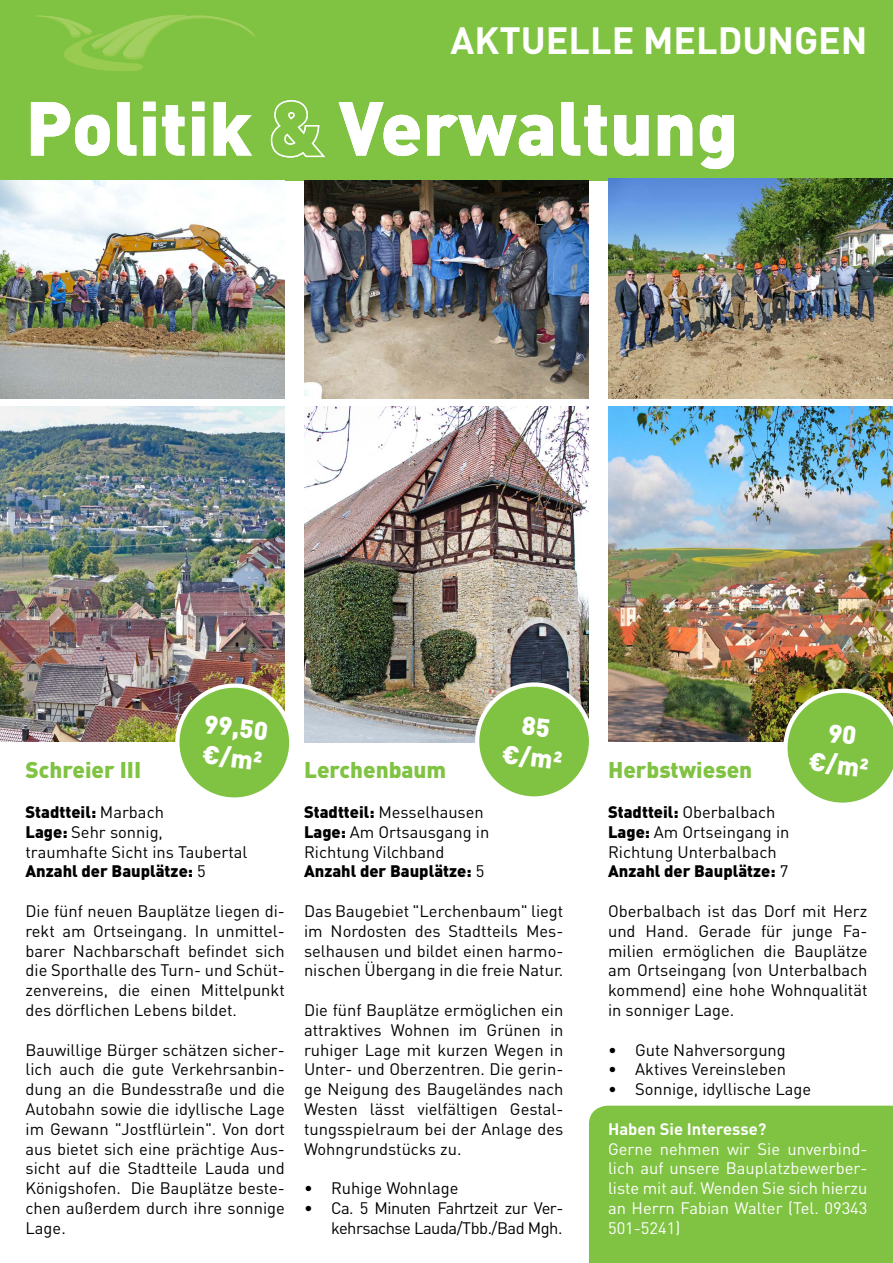
<style>
.page{position:relative;width:893px;height:1263px;background:#fff}
.page>*{position:absolute;margin:0;border:0;box-sizing:border-box;transform-origin:0 0}
.t1{font:900 75px "DIN Pro";color:#fff}
.t2{font:700 37.5px "DIN Pro";color:#fff}
.t3{font:900 25.5px/30.6px "DIN Pro";color:#fff;text-align:center}
.t4{font:900 22.5px "DIN Pro";color:#80c342}
.t5{font:16.5px/19.8px "DIN Pro";color:#000;text-align:justify}
.t6{font:16.5px/19.8px "DIN Pro";color:#fff;text-align:justify}
.t7{font:16.5px/19.8px "DIN Pro";letter-spacing:-.03em;color:#000;text-align:right}
.t8{font:700 16.5px "DIN Pro";color:#fff}
.s1{color:#80c342}
.s2{font-weight:900}
</style>
<div class="page">
<img style="left:304px;top:407px;width:285px;height:335px">
<img style="left:608px;top:407px;width:285px;height:334px">
<div style="left:589px;top:1106px;width:304px;height:157px;background:#80c342"></div>
<div style="left:0;top:0;width:893px;height:180px;background:#80c342"></div>
<svg style="left:270px;top:100px;width:55px;height:58px"></svg>
<svg style="left:36px;top:15px;width:220px;height:56px"></svg>
<img style="left:0;top:407px;width:285px;height:334px">
<img style="left:304px;top:180px;width:285px;height:218px">
<div style="left:177px;top:686px;width:114px;height:113px;background:#80c342;border-radius:50%"></div>
<div style="left:175px;top:683px;width:118px;height:119px;border:4px solid #fff;border-radius:50%"></div>
<div style="left:477px;top:684px;width:114px;height:114px;background:#80c342;border-radius:50%"></div>
<div style="left:475px;top:682px;width:118px;height:119px;border:4px solid #fff;border-radius:50%"></div>
<svg style="left:783px;top:689px;width:110px;height:114px"></svg>
<img style="left:608px;top:179px;width:285px;height:219px">
<img style="left:0;top:180px;width:285px;height:218px">
<h2 class="t2" style="left:451px;top:15px;width:418px">AKTUELLE MELDUNGEN</h2>
<h1 class="t1" style="left:26px;top:77px;width:715px">Politik <span class="s1">&amp;</span> Verwaltung</h1>
<h3 class="t3" style="left:206px;top:707px;width:66px;text-align:left;rotate:7deg">99,50 €/m²</h3>
<h3 class="t3" style="left:508px;top:707px;width:62px;rotate:7deg">85 €/m²</h3>
<h3 class="t3" style="left:814px;top:714px;width:62px;rotate:7deg">90 €/m²</h3>
<h3 class="t4" style="left:26px;top:755px;width:117px">Schreier III</h3>
<p class="t5" style="left:26px;top:801px;width:223px;text-align:left"><span class="s2">Stadtteil:</span> Marbach<br><span class="s2">Lage:</span> Sehr sonnig, traumhafte Sicht ins Taubertal<br><span class="s2">Anzahl der Bauplätze:</span> 5</p>
<p class="t5" style="left:26px;top:900px;width:261px">Die fünf neuen Bauplätze liegen di&shy;rekt am Ortseingang. In unmittel&shy;barer Nachbarschaft befindet sich die Sporthalle des Turn- und Schüt&shy;zenvereins, die einen Mittelpunkt des dörflichen Lebens bildet.</p>
<p class="t5" style="left:26px;top:1039px;width:261px">Bauwillige Bürger schätzen sicher&shy;lich auch die gute Verkehrsanbin&shy;dung an die Bundesstraße und die Autobahn sowie die idyllische Lage im Gewann "Jostflürlein". Von dort aus bietet sich eine prächtige Aus&shy;sicht auf die Stadtteile Lauda und Königshofen. Die Bauplätze beste&shy;chen außerdem durch ihre sonnige Lage.</p>
<h3 class="t4" style="left:608px;top:755px;width:146px">Herbstwiesen</h3>
<p class="t5" style="left:608px;top:801px;width:183px;text-align:left"><span class="s2">Stadtteil:</span> Oberbalbach<br><span class="s2">Lage:</span> Am Ortseingang in<br>Richtung Unterbalbach<br><span class="s2">Anzahl der Bauplätze:</span> 7</p>
<p class="t5" style="left:608px;top:900px;width:261px">Oberbalbach ist das Dorf mit Herz und Hand. Gerade für junge Fa&shy;milien ermöglichen die Bauplätze am Ortseingang (von Unterbalbach kommend) eine hohe Wohnqualität in sonniger Lage.</p>
<p class="t5" style="left:608px;top:1039px;width:179px">• Gute Nahversorgung</p>
<p class="t5" style="left:608px;top:1059px;width:179px">• Aktives Vereinsleben</p>
<p class="t5" style="left:608px;top:1079px;width:205px">• Sonnige, idyllische Lage</p>
<p class="t8" style="left:608px;top:1117px;width:160px">Haben Sie Interesse?</p>
<p class="t6" style="left:608px;top:1138px;width:261px">Gerne nehmen wir Sie unverbind&shy;lich auf unsere Bauplatzbewerber&shy;liste mit auf. Wenden Sie sich hierzu an Herrn Fabian Walter (Tel. 09343<br>501-5241)</p>
<h3 class="t4" style="left:304px;top:755px;width:144px">Lerchenbaum</h3>
<p class="t5" style="left:304px;top:801px;width:187px;text-align:left"><span class="s2">Stadtteil:</span> Messelhausen<br><span class="s2">Lage:</span> Am Ortsausgang in<br>Richtung Vilchband<br><span class="s2">Anzahl der Bauplätze:</span> 5</p>
<p class="t5" style="left:304px;top:900px;width:261px">Das Baugebiet "Lerchenbaum" liegt im Nordosten des Stadtteils Mes&shy;selhausen und bildet einen harmo&shy;nischen Übergang in die freie Natur.</p>
<p class="t5" style="left:304px;top:999px;width:261px">Die fünf Bauplätze ermöglichen ein attraktives Wohnen im Grünen in ruhiger Lage mit kurzen Wegen in Unter- und Oberzentren. Die gerin&shy;ge Neigung des Baugeländes nach Westen lässt vielfältigen Gestal&shy;tungsspielraum bei der Anlage des Wohngrundstücks zu.</p>
<p class="t5" style="left:304px;top:1178px;width:156px">• Ruhige Wohnlage</p>
<p class="t7" style="left:304px;top:1197px;width:261px">• Ca. 5 Minuten Fahrtzeit zur Ver&shy;kehrsachse Lauda/Tbb./Bad Mgh.</p>
</div>
